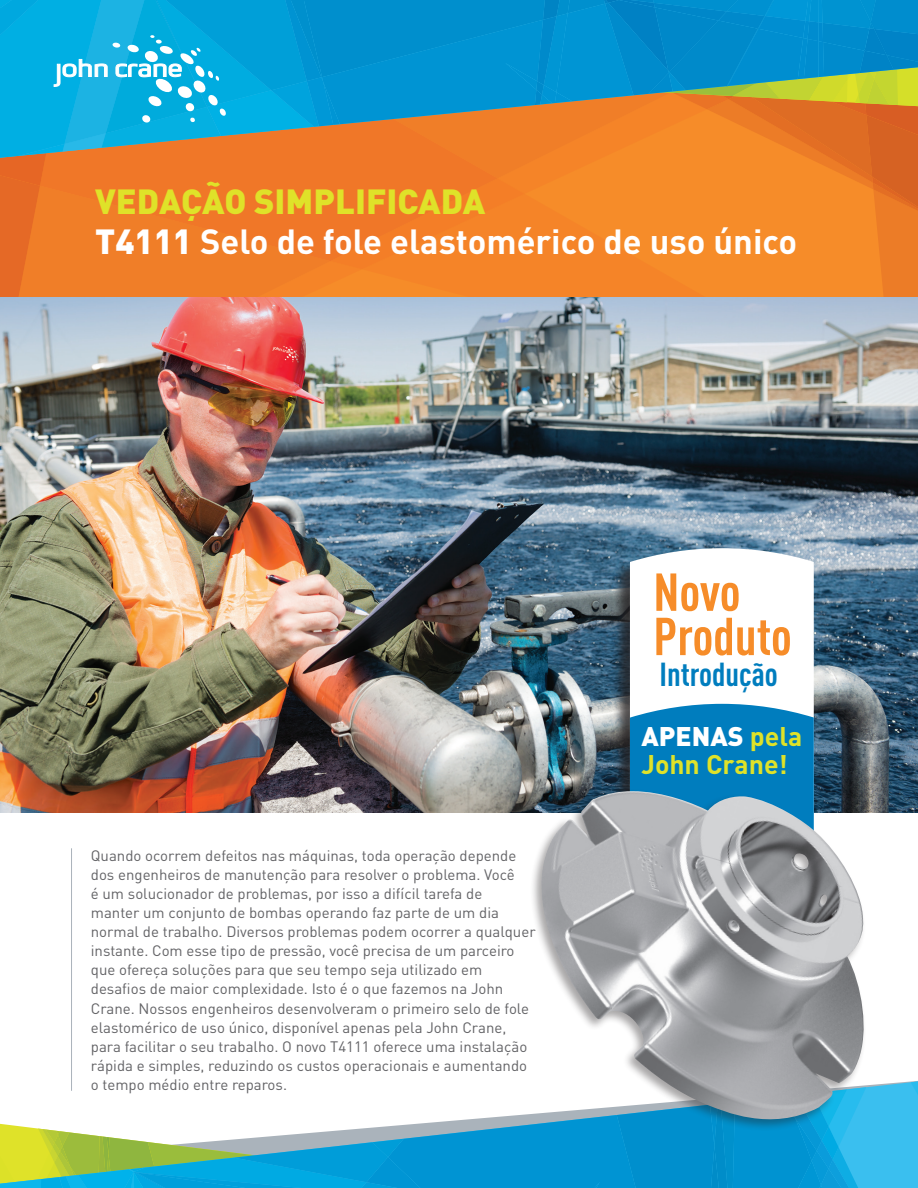
<style>
.page{position:relative;width:918px;height:1188px;background:#fff}
.page>*{position:absolute;margin:0;border:0;box-sizing:border-box;transform-origin:0 0}
.t1{font:700 condensed 52.5px/44.2px "DIN Pro";color:#f68c29}
.t2{font:700 34.5px "DIN";color:#fff}
.t3{font:900 34.5px "DIN";color:#dfe229}
.t4{font:700 condensed 32.85px "DIN Pro";color:#007dbe}
.Main_Heading_Orange{font:700 26.7px/28.2px "DIN";color:#dfe229}
.t5{font:15px/19px "DIN";color:#636366}
.s1{font-weight:900}
.s2{font-weight:900;color:#fff}
</style>
<div class="page">
<img style="left:0;top:297px;width:918px;height:516px">
<hr style="left:71px;top:848px;width:1px;height:243px;background:#aab3bb">
<svg style="left:0;top:0;width:918px;height:297px;background:#958c6b"></svg>
<div style="left:866px;top:1081px;width:52px;height:107px;background:#3abfef"></div>
<svg style="left:0;top:1090px;width:866px;height:98px"></svg>
<svg style="left:911px;top:1081px;width:7px;height:14px"></svg>
<div style="left:612px;top:550px;width:200px;height:308px;background:#231f20;opacity:.75"></div>
<svg style="left:630px;top:548px;width:184px;height:156px"></svg>
<div style="left:630px;top:704px;width:184px;height:84px;background:#007dbe"></div>
<div style="left:529px;top:788px;width:338px;height:344px;background:#231f20;opacity:.4"></div>
<img style="left:536px;top:791px;width:333px;height:342px">
<p class="t3" style="left:95px;top:178px;width:392px">VEDAÇÃO SIMPLIFICADA</p>
<p class="t2" style="left:95px;top:219px;width:703px"><span class="s1">T4111</span> Selo de fole elastomérico de uso único</p>
<p class="t1" style="left:653px;top:565px;width:140px">Novo<br>Produto</p>
<p class="t4" style="left:659px;top:650px;width:120px">Introdução</p>
<p class="t5" style="left:91px;top:845px;width:446px">Quando ocorrem defeitos nas máquinas, toda operação depende dos engenheiros de manutenção para resolver o problema. Você<br>é um solucionador de problemas, por isso a difícil tarefa de<br>manter um conjunto de bombas operando faz parte de um dia normal de trabalho. Diversos problemas podem ocorrer a qualquer instante. Com esse tipo de pressão, você precisa de um parceiro que ofereça soluções para que seu tempo seja utilizado em desafios de maior complexidade. Isto é o que fazemos na John Crane. Nossos engenheiros desenvolveram o primeiro selo de fole elastomérico de uso único, disponível apenas pela John Crane, para facilitar o seu trabalho. O novo T4111 oferece uma instalação rápida e simples, reduzindo os custos operacionais e aumentando o tempo médio entre reparos.</p>
<p class="Main_Heading_Orange" style="left:641px;top:721px;width:162px"><span class="s2">APENAS</span> pela<br>John Crane!</p>
</div>
